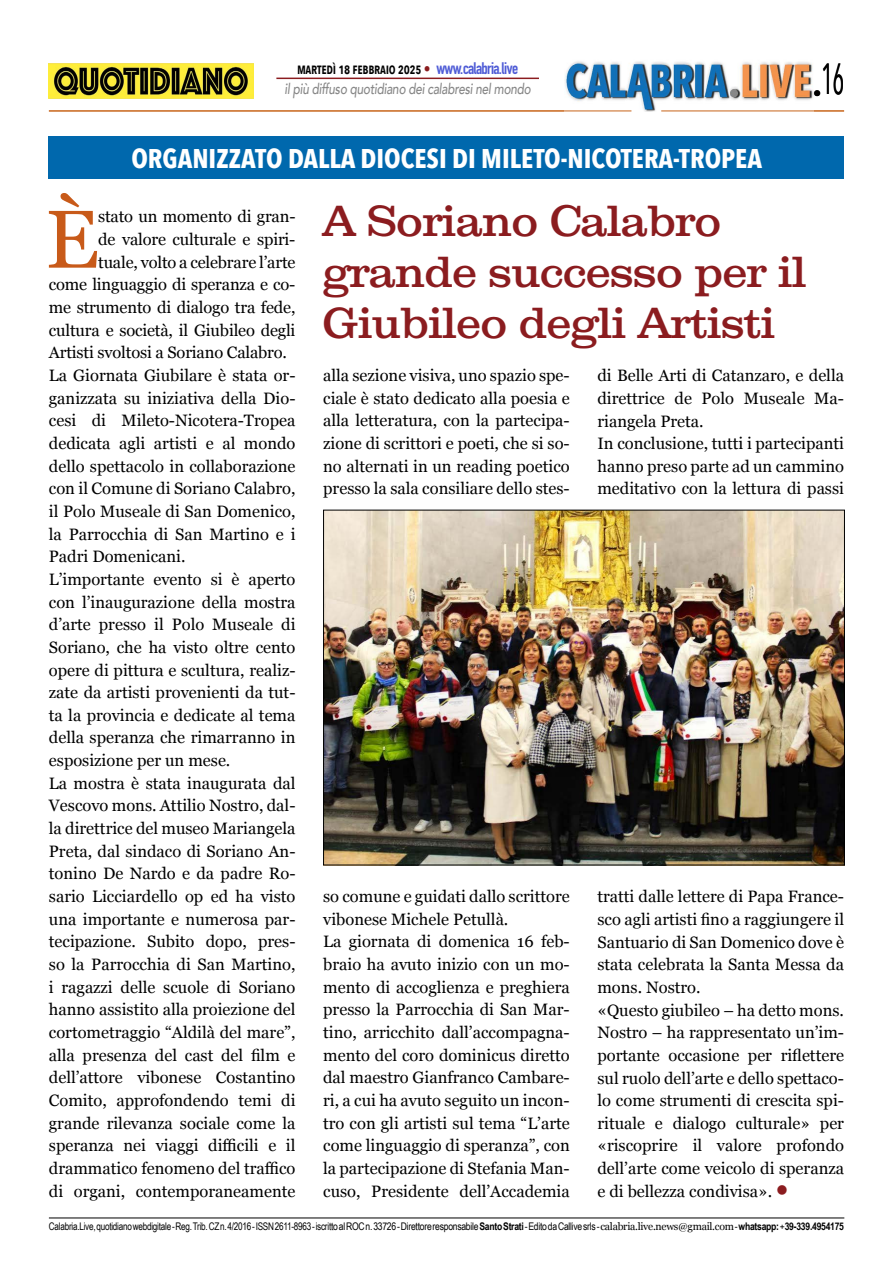
<style>
.page{position:relative;width:893px;height:1263px;background:#fff}
.page>*{position:absolute;margin:0;border:0;box-sizing:border-box;transform-origin:0 0}
.t1{font:81.9px "Georgia";color:#c85a19}
.t2{font:43.5px "Avenir Next Condensed";color:#000;scale:.55 1}
.t3{font:42px/51px "Clarxndon";color:#8b1c1f}
.t4{font:700 27px "Avenir Next Condensed";color:#fff}
.t5{font:16.5px/22.6px "Georgia";color:#000}
.t6{font:italic 500 15px "Avenir";letter-spacing:-.02em;color:#878787;scale:.79 1}
.t7{font:600 15px "Avenir Next Condensed";letter-spacing:-.02em;color:#000;scale:.9 1}
.t8{font:10.5px "Arial Narrow";letter-spacing:-.025em;color:#000;scale:.95 1}
.s1{font-family:"Avenir";font-weight:500;color:#8b1c1f}
.s2{font-family:"DIN Condensed";font-weight:700;font-size:16.5px;color:#4f5cd6}
.s3{color:#8b1c1f}
.s4{font-weight:700}
.s5{font-family:"Georgia"}
</style>
<div class="page">
<img style="left:565px;top:61px;width:249px;height:51px">
<img style="left:49px;top:64px;width:205px;height:34px">
<hr style="left:276px;top:78px;width:263px;height:1px;background:#8b1c1f">
<hr style="left:49px;top:111px;width:582px;height:1px;background:#c86419">
<hr style="left:661px;top:111px;width:183px;height:1px;background:#c86419">
<hr style="left:49px;top:1218px;width:795px;height:1px;background:#000">
<div style="left:49px;top:137px;width:795px;height:42px;background:#0068ad"></div>
<img style="left:325px;top:512px;width:518px;height:351px">
<p class="t7" style="left:297px;top:56px;width:247px">martedì 18 febbraio 2025 <span class="s1">•</span> <span class="s2">www.calabria.live</span></p>
<p class="t6" style="left:285px;top:80px;width:313px">il più diffuso quotidiano dei calabresi nel mondo</p>
<h3 class="t4" style="left:131px;top:142px;width:632px">ORGANIZZATO DALLA DIOCESI DI MILETO-NICOTERA-TROPEA</h3>
<h2 class="t2" style="left:813px;top:42px;width:58px"><sub>•</sub>16</h2>
<h1 class="t1" style="left:45px;top:180px;width:55px">È</h1>
<p class="t5" style="left:98px;top:205px;width:199px">stato un momento di gran-</p>
<p class="t5" style="left:98px;top:227px;width:199px">de valore culturale e spiri-</p>
<p class="t5" style="left:98px;top:250px;width:199px">tuale, volto a celebrare l’arte</p>
<p class="t5" style="left:49px;top:273px;width:248px">come linguaggio di speranza e co-</p>
<p class="t5" style="left:49px;top:295px;width:248px">me strumento di dialogo tra fede,</p>
<p class="t5" style="left:49px;top:318px;width:248px">cultura e società, il Giubileo degli</p>
<p class="t5" style="left:49px;top:341px;width:240px">Artisti svoltosi a Soriano Calabro.</p>
<p class="t5" style="left:49px;top:363px;width:248px">La Giornata Giubilare è stata or-</p>
<p class="t5" style="left:49px;top:386px;width:248px">ganizzata su iniziativa della Dio-</p>
<p class="t5" style="left:49px;top:409px;width:248px">cesi di Mileto-Nicotera-Tropea</p>
<p class="t5" style="left:49px;top:431px;width:248px">dedicata agli artisti e al mondo</p>
<p class="t5" style="left:49px;top:454px;width:248px">dello spettacolo in collaborazione</p>
<p class="t5" style="left:49px;top:476px;width:248px">con il Comune di Soriano Calabro,</p>
<p class="t5" style="left:49px;top:499px;width:248px">il Polo Museale di San Domenico,</p>
<p class="t5" style="left:49px;top:522px;width:248px">la Parrocchia di San Martino e i</p>
<p class="t5" style="left:49px;top:544px;width:138px">Padri Domenicani.</p>
<p class="t5" style="left:49px;top:567px;width:248px">L’importante evento si è aperto</p>
<p class="t5" style="left:49px;top:590px;width:248px">con l’inaugurazione della mostra</p>
<p class="t5" style="left:49px;top:612px;width:248px">d’arte presso il Polo Museale di</p>
<p class="t5" style="left:49px;top:635px;width:248px">Soriano, che ha visto oltre cento</p>
<p class="t5" style="left:49px;top:658px;width:248px">opere di pittura e scultura, realiz-</p>
<p class="t5" style="left:49px;top:680px;width:248px">zate da artisti provenienti da tut-</p>
<p class="t5" style="left:49px;top:703px;width:248px">ta la provincia e dedicate al tema</p>
<p class="t5" style="left:49px;top:726px;width:248px">della speranza che rimarranno in</p>
<p class="t5" style="left:49px;top:748px;width:183px">esposizione per un mese.</p>
<p class="t5" style="left:49px;top:771px;width:248px">La mostra è stata inaugurata dal</p>
<p class="t5" style="left:49px;top:794px;width:248px">Vescovo mons. Attilio Nostro, dal-</p>
<p class="t5" style="left:49px;top:816px;width:248px">la direttrice del museo Mariangela</p>
<p class="t5" style="left:49px;top:839px;width:248px">Preta, dal sindaco di Soriano An-</p>
<p class="t5" style="left:49px;top:862px;width:248px">tonino De Nardo e da padre Ro-</p>
<p class="t5" style="left:49px;top:884px;width:248px">sario Licciardello op ed ha visto</p>
<p class="t5" style="left:49px;top:907px;width:248px">una importante e numerosa par-</p>
<p class="t5" style="left:49px;top:930px;width:248px">tecipazione. Subito dopo, pres-</p>
<p class="t5" style="left:49px;top:952px;width:248px">so la Parrocchia di San Martino,</p>
<p class="t5" style="left:49px;top:975px;width:248px">i ragazzi delle scuole di Soriano</p>
<p class="t5" style="left:49px;top:998px;width:248px">hanno assistito alla proiezione del</p>
<p class="t5" style="left:49px;top:1020px;width:248px">cortometraggio “Aldilà del mare”,</p>
<p class="t5" style="left:49px;top:1043px;width:248px">alla presenza del cast del film e</p>
<p class="t5" style="left:49px;top:1066px;width:248px">dell’attore vibonese Costantino</p>
<p class="t5" style="left:49px;top:1088px;width:248px">Comito, approfondendo temi di</p>
<p class="t5" style="left:49px;top:1111px;width:248px">grande rilevanza sociale come la</p>
<p class="t5" style="left:49px;top:1133px;width:248px">speranza nei viaggi difficili e il</p>
<p class="t5" style="left:49px;top:1156px;width:248px">drammatico fenomeno del traffico</p>
<p class="t5" style="left:49px;top:1179px;width:248px">di organi, contemporaneamente</p>
<h3 class="t3" style="left:323px;top:196px;width:485px">A Soriano Calabro grande successo per il<br>Giubileo degli Artisti</h3>
<p class="t5" style="left:323px;top:363px;width:248px;text-align:justify">alla sezione visiva, uno spazio spe&shy;ciale è stato dedicato alla poesia e alla letteratura, con la partecipa&shy;zione di scrittori e poeti, che si so&shy;no alternati in un reading poetico presso la sala consiliare dello stes-</p>
<p class="t5" style="left:597px;top:363px;width:248px">di Belle Arti di Catanzaro, e della direttrice de Polo Museale Ma&shy;riangela Preta.<br>In conclusione, tutti i partecipanti hanno preso parte ad un cammino meditativo con la lettura di passi</p>
<p class="t5" style="left:323px;top:884px;width:248px">so comune e guidati dallo scrittore vibonese Michele Petullà.<br>La giornata di domenica 16 feb&shy;braio ha avuto inizio con un mo&shy;mento di accoglienza e preghiera presso la Parrocchia di San Mar&shy;tino, arricchito dall’accompagna&shy;mento del coro dominicus diretto dal maestro Gianfranco Cambare&shy;ri, a cui ha avuto seguito un incon&shy;tro con gli artisti sul tema “L’arte come linguaggio di speranza”, con la partecipazione di Stefania Man&shy;cuso, Presidente dell’Accademia</p>
<p class="t5" style="left:597px;top:884px;width:248px">tratti dalle lettere di Papa France&shy;sco agli artisti fino a raggiungere il<br>Santuario di San Domenico dove è stata celebrata la Santa Messa da mons. Nostro.<br>«Questo giubileo – ha detto mons.<br>Nostro – ha rappresentato un’im&shy;portante occasione per riflettere sul ruolo dell’arte e dello spettaco&shy;lo come strumenti di crescita spi&shy;rituale e dialogo culturale» per «riscoprire il valore profondo dell’arte come veicolo di speranza e di bellezza condivisa». <span class="s3">●</span></p>
<p class="t8" style="left:49px;top:1219px;width:838px">Calabria.Live, quotidiano webdigitale - Reg. Trib. CZ n. 4/2016 - ISSN 2611-8963 - iscritto al ROC n. 33726 - Direttore responsabile <span class="s4">Santo Strati</span> - Edito da Callive srls - <span class="s5">calabria.live.news@gmail.com</span> - <span class="s4">whatsapp:</span> +<span class="s4">39-339.4954175</span></p>
</div>
